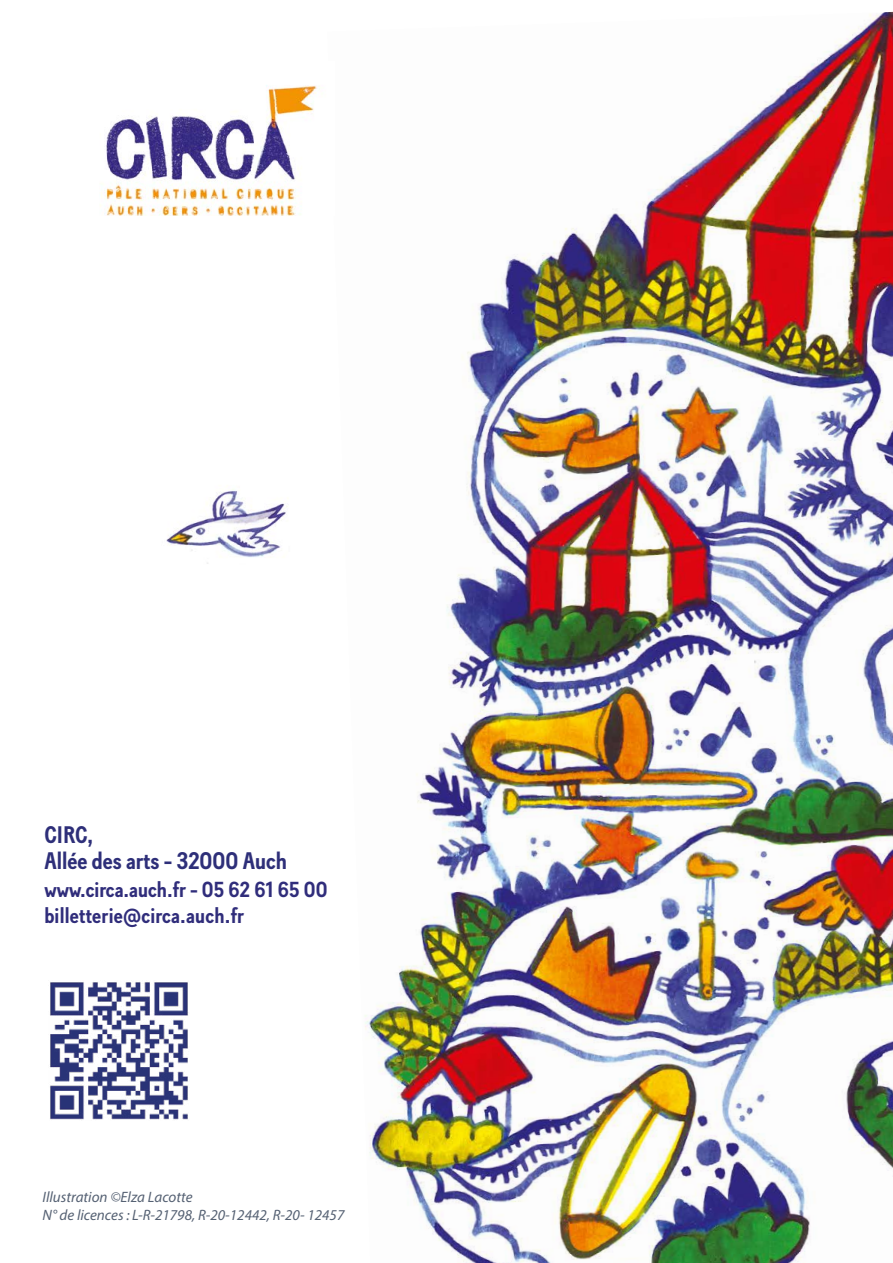
<style>
.page{position:relative;width:893px;height:1263px;background:#fff}
.page>*{position:absolute;margin:0;border:0;box-sizing:border-box;transform-origin:0 0}
.t1{font:700 23.85px/26.1px "Baton";color:#2e2f79}
.t2{font:700 21.75px/26.1px "Baton";letter-spacing:.01em;color:#302d7b}
.t3{font:italic 15px/18px "Myriad Pro";color:#556173}
</style>
<div class="page">
<img style="left:365px;top:12px;width:528px;height:1251px">
<img style="left:100px;top:85px;width:220px;height:130px">
<img style="left:166px;top:489px;width:122px;height:75px">
<img style="left:50px;top:982px;width:138px;height:138px">
<h1 class="t1" style="left:44px;top:822px;width:244px">CIRC,<br>Allée des arts - 32000 Auch</h1>
<h2 class="t2" style="left:44px;top:876px;width:285px">www.circa.auch.fr - 05 62 61 65 00 billetterie@circa.auch.fr</h2>
<p class="t3" style="left:43px;top:1188px;width:303px">Illustration ©Elza Lacotte<br>N° de licences : L-R-21798, R-20-12442, R-20- 12457</p>
</div>
